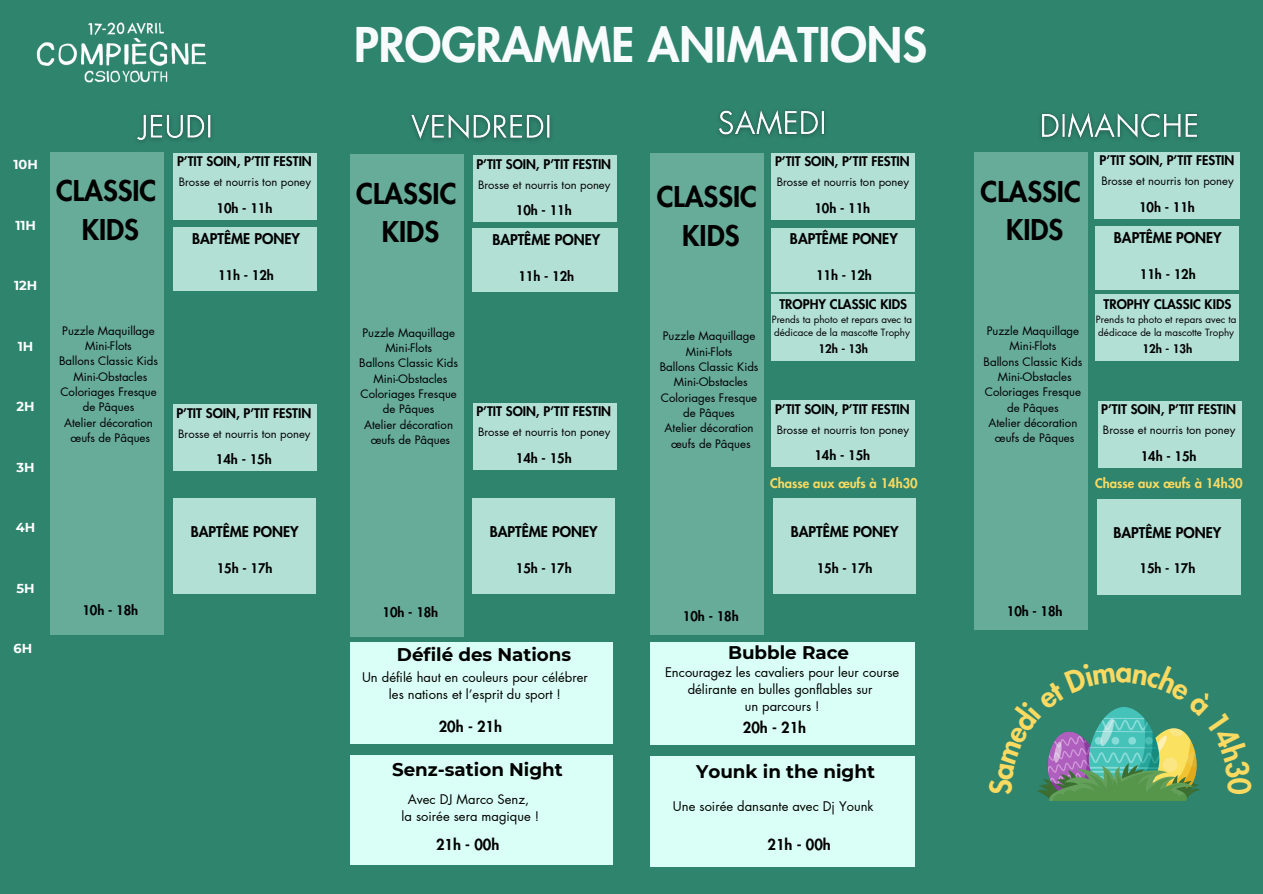
<style>
.page{position:relative;width:1263px;height:894px;background:#fff}
.page>*{position:absolute;margin:0;border:0;box-sizing:border-box;transform-origin:0 0}
.t1{font:800 46.65px "Futura LT Pro";color:#f8fbfc}
.t2{font:800 28.05px/38.2px "Futura LT Pro";color:#000;text-align:center}
.t3{font:700 18.3px "Montserrat";color:#000}
.t4{font:800 14.7px "Futura LT Pro";color:#000}
.t5{font:800 14.55px "Futura LT Pro";color:#000}
.t6{font:800 13.05px "Futura LT Pro";color:#000}
.t7{font:13.05px/17.2px "Futura LT Pro";color:#000;text-align:center}
.t8{font:800 13.05px "Futura LT Pro";color:#fada61}
.t9{font:700 12.9px "Montserrat";color:#fff}
.t10{font:11.55px/15.3px "Futura LT Pro";color:#000;text-align:center}
.t11{font:800 11.55px "Futura LT Pro";color:#000}
.t12{font:11.25px "Futura LT Pro";color:#000}
.t13{font:9.75px/13px "Futura LT Pro";color:#000}
</style>
<div class="page">
<div style="left:0;top:0;width:1263px;height:893px;background:#2f846e"></div>
<div style="left:350px;top:642px;width:263px;height:102px;background:#dafff6"></div>
<div style="left:50px;top:153px;width:114px;height:481px;background:#67ab99"></div>
<div style="left:350px;top:755px;width:263px;height:109px;background:#dafff6"></div>
<div style="left:650px;top:755px;width:264px;height:111px;background:#dafff6"></div>
<img style="left:1043px;top:794px;width:148px;height:6px">
<div style="left:650px;top:642px;width:265px;height:102px;background:#dafff6"></div>
<div style="left:350px;top:154px;width:114px;height:483px;background:#67ab99"></div>
<div style="left:650px;top:153px;width:114px;height:481px;background:#67ab99"></div>
<div style="left:975px;top:153px;width:113px;height:476px;background:#67ab99"></div>
<img style="left:137px;top:114px;width:75px;height:28px">
<img style="left:411px;top:114px;width:140px;height:27px">
<img style="left:719px;top:110px;width:106px;height:27px">
<img style="left:1041px;top:113px;width:157px;height:26px">
<div style="left:173px;top:153px;width:144px;height:67px;background:#b3e0d5"></div>
<div style="left:473px;top:155px;width:143px;height:67px;background:#b3e0d5"></div>
<div style="left:771px;top:153px;width:144px;height:67px;background:#b3e0d5"></div>
<div style="left:1094px;top:152px;width:146px;height:67px;background:#b3e0d5"></div>
<div style="left:173px;top:227px;width:144px;height:64px;background:#b3e0d5"></div>
<div style="left:472px;top:229px;width:145px;height:63px;background:#b3e0d5"></div>
<div style="left:771px;top:228px;width:144px;height:63px;background:#b3e0d5"></div>
<div style="left:173px;top:498px;width:143px;height:95px;background:#b3e0d5"></div>
<div style="left:173px;top:404px;width:144px;height:67px;background:#b3e0d5"></div>
<div style="left:473px;top:403px;width:143px;height:67px;background:#b3e0d5"></div>
<div style="left:771px;top:400px;width:144px;height:67px;background:#b3e0d5"></div>
<div style="left:1098px;top:400px;width:143px;height:67px;background:#b3e0d5"></div>
<div style="left:472px;top:498px;width:143px;height:95px;background:#b3e0d5"></div>
<div style="left:773px;top:498px;width:143px;height:95px;background:#b3e0d5"></div>
<div style="left:1097px;top:498px;width:143px;height:96px;background:#b3e0d5"></div>
<div style="left:771px;top:294px;width:144px;height:66px;background:#b3e0d5"></div>
<div style="left:1095px;top:294px;width:144px;height:66px;background:#b3e0d5"></div>
<div style="left:1095px;top:227px;width:144px;height:63px;background:#b3e0d5"></div>
<img style="left:36px;top:22px;width:170px;height:61px">
<svg style="left:1037px;top:707px;width:164px;height:87px"></svg>
<p class="t9" style="left:14px;top:157px;width:26px">10H</p>
<p class="t9" style="left:15px;top:217px;width:22px">11H</p>
<p class="t9" style="left:14px;top:278px;width:25px">12H</p>
<p class="t9" style="left:18px;top:338px;width:17px">1H</p>
<p class="t9" style="left:17px;top:399px;width:20px">2H</p>
<p class="t9" style="left:17px;top:459px;width:20px">3H</p>
<h2 class="t2" style="left:56px;top:173px;width:102px">CLASSIC<br>KIDS</h2>
<p class="t10" style="left:62px;top:323px;width:94px">Puzzle Maquillage</p>
<p class="t10" style="left:85px;top:338px;width:48px">Mini-Flots</p>
<p class="t10" style="left:59px;top:354px;width:100px">Ballons Classic Kids</p>
<p class="t10" style="left:60px;top:369px;width:98px">Mini-Obstacles<br>Coloriages Fresque</p>
<p class="t10" style="left:83px;top:399px;width:53px">de Pâques</p>
<p class="t10" style="left:64px;top:415px;width:90px">Atelier décoration</p>
<p class="t10" style="left:71px;top:430px;width:81px">œufs de Pâques</p>
<p class="t6" style="left:177px;top:155px;width:136px">P’TIT SOIN, P’TIT FESTIN</p>
<p class="t6" style="left:217px;top:202px;width:57px">10h - 11h</p>
<p class="t12" style="left:179px;top:177px;width:134px">Brosse et nourris ton poney</p>
<h6 class="t5" style="left:192px;top:232px;width:109px">BAPTÊME PONEY</h6>
<p class="t6" style="left:218px;top:269px;width:57px">11h - 12h</p>
<p class="t6" style="left:176px;top:407px;width:136px">P’TIT SOIN, P’TIT FESTIN</p>
<h6 class="t6" style="left:216px;top:453px;width:57px">14h - 15h</h6>
<p class="t12" style="left:178px;top:428px;width:134px">Brosse et nourris ton poney</p>
<p class="t9" style="left:16px;top:519px;width:21px">4H</p>
<p class="t9" style="left:17px;top:580px;width:20px">5H</p>
<p class="t9" style="left:14px;top:640px;width:20px">6H</p>
<p class="t6" style="left:82px;top:604px;width:57px">10h - 18h</p>
<p class="t5" style="left:191px;top:525px;width:109px">BAPTÊME PONEY</p>
<p class="t6" style="left:217px;top:562px;width:57px">15h - 17h</p>
<p class="t1" style="left:354px;top:24px;width:574px">PROGRAMME ANIMATIONS</p>
<p class="t2" style="left:356px;top:175px;width:102px">CLASSIC<br>KIDS</p>
<p class="t10" style="left:362px;top:325px;width:94px">Puzzle Maquillage</p>
<h6 class="t10" style="left:385px;top:340px;width:48px">Mini-Flots</h6>
<p class="t10" style="left:359px;top:356px;width:100px">Ballons Classic Kids</p>
<p class="t10" style="left:360px;top:371px;width:98px">Mini-Obstacles<br>Coloriages Fresque</p>
<p class="t10" style="left:383px;top:402px;width:53px">de Pâques</p>
<p class="t10" style="left:364px;top:417px;width:90px">Atelier décoration</p>
<p class="t10" style="left:371px;top:432px;width:81px">œufs de Pâques</p>
<h2 class="t6" style="left:476px;top:158px;width:136px">P’TIT SOIN, P’TIT FESTIN</h2>
<p class="t6" style="left:516px;top:204px;width:57px">10h - 11h</p>
<p class="t12" style="left:478px;top:179px;width:134px">Brosse et nourris ton poney</p>
<p class="t5" style="left:492px;top:233px;width:109px">BAPTÊME PONEY</p>
<p class="t6" style="left:518px;top:270px;width:57px">11h - 12h</p>
<h4 class="t6" style="left:476px;top:405px;width:136px">P’TIT SOIN, P’TIT FESTIN</h4>
<p class="t6" style="left:516px;top:452px;width:57px">14h - 15h</p>
<p class="t12" style="left:478px;top:427px;width:134px">Brosse et nourris ton poney</p>
<p class="t2" style="left:657px;top:179px;width:102px">CLASSIC<br>KIDS</p>
<p class="t10" style="left:663px;top:329px;width:94px">Puzzle Maquillage</p>
<h6 class="t10" style="left:686px;top:344px;width:48px">Mini-Flots</h6>
<p class="t10" style="left:660px;top:359px;width:100px">Ballons Classic Kids</p>
<p class="t10" style="left:661px;top:375px;width:98px">Mini-Obstacles<br>Coloriages Fresque</p>
<p class="t10" style="left:683px;top:405px;width:53px">de Pâques</p>
<p class="t10" style="left:665px;top:421px;width:90px">Atelier décoration</p>
<p class="t10" style="left:671px;top:436px;width:81px">œufs de Pâques</p>
<p class="t6" style="left:775px;top:155px;width:136px">P’TIT SOIN, P’TIT FESTIN</p>
<p class="t6" style="left:814px;top:202px;width:57px">10h - 11h</p>
<p class="t12" style="left:777px;top:177px;width:134px">Brosse et nourris ton poney</p>
<p class="t5" style="left:790px;top:232px;width:109px">BAPTÊME PONEY</p>
<p class="t6" style="left:816px;top:269px;width:57px">11h - 12h</p>
<p class="t6" style="left:779px;top:298px;width:129px">TROPHY CLASSIC KIDS</p>
<p class="t11" style="left:818px;top:343px;width:51px">12h - 13h</p>
<p class="t13" style="left:772px;top:313px;width:142px">Prends ta photo et repars avec ta dédicace de la mascotte Trophy</p>
<p class="t6" style="left:775px;top:402px;width:136px">P’TIT SOIN, P’TIT FESTIN</p>
<p class="t6" style="left:814px;top:449px;width:57px">14h - 15h</p>
<p class="t12" style="left:777px;top:424px;width:134px">Brosse et nourris ton poney</p>
<h5 class="t2" style="left:980px;top:173px;width:102px">CLASSIC<br>KIDS</h5>
<h5 class="t10" style="left:987px;top:323px;width:94px">Puzzle Maquillage</h5>
<p class="t10" style="left:1010px;top:339px;width:48px">Mini-Flots</p>
<h5 class="t10" style="left:983px;top:354px;width:100px">Ballons Classic Kids</h5>
<p class="t10" style="left:985px;top:369px;width:98px">Mini-Obstacles<br>Coloriages Fresque</p>
<p class="t10" style="left:1007px;top:400px;width:53px">de Pâques</p>
<p class="t10" style="left:988px;top:415px;width:90px">Atelier décoration</p>
<h5 class="t10" style="left:995px;top:430px;width:81px">œufs de Pâques</h5>
<p class="t6" style="left:1100px;top:154px;width:136px">P’TIT SOIN, P’TIT FESTIN</p>
<p class="t6" style="left:1139px;top:201px;width:57px">10h - 11h</p>
<p class="t12" style="left:1101px;top:176px;width:134px">Brosse et nourris ton poney</p>
<p class="t5" style="left:1114px;top:231px;width:109px">BAPTÊME PONEY</p>
<p class="t6" style="left:1140px;top:268px;width:57px">11h - 12h</p>
<p class="t6" style="left:1103px;top:298px;width:129px">TROPHY CLASSIC KIDS</p>
<p class="t11" style="left:1143px;top:343px;width:51px">12h - 13h</p>
<p class="t13" style="left:1096px;top:313px;width:142px">Prends ta photo et repars avec ta dédicace de la mascotte Trophy</p>
<p class="t6" style="left:1101px;top:403px;width:136px">P’TIT SOIN, P’TIT FESTIN</p>
<p class="t6" style="left:1141px;top:449px;width:57px">14h - 15h</p>
<p class="t12" style="left:1103px;top:424px;width:134px">Brosse et nourris ton poney</p>
<p class="t8" style="left:770px;top:477px;width:149px">Chasse aux œufs à 14h30</p>
<p class="t8" style="left:1095px;top:477px;width:149px">Chasse aux œufs à 14h30</p>
<p class="t5" style="left:490px;top:525px;width:109px">BAPTÊME PONEY</p>
<p class="t6" style="left:516px;top:562px;width:57px">15h - 17h</p>
<p class="t5" style="left:791px;top:525px;width:109px">BAPTÊME PONEY</p>
<p class="t6" style="left:817px;top:562px;width:57px">15h - 17h</p>
<p class="t5" style="left:1113px;top:525px;width:109px">BAPTÊME PONEY</p>
<p class="t6" style="left:1139px;top:562px;width:57px">15h - 17h</p>
<p class="t6" style="left:383px;top:606px;width:57px">10h - 18h</p>
<p class="t6" style="left:683px;top:610px;width:57px">10h - 18h</p>
<p class="t6" style="left:1007px;top:604px;width:57px">10h - 18h</p>
<h1 class="t3" style="left:397px;top:643px;width:176px">Défilé des Nations</h1>
<p class="t7" style="left:362px;top:668px;width:227px">Un défilé haut en couleurs pour célébrer les nations et l’esprit du sport !</p>
<p class="t4" style="left:439px;top:719px;width:65px">20h - 21h</p>
<p class="t3" style="left:392px;top:757px;width:172px">Senz-sation Night</p>
<h6 class="t7" style="left:408px;top:790px;width:123px">Avec DJ Marco Senz,</h6>
<p class="t7" style="left:402px;top:808px;width:139px">la soirée sera magique !</p>
<p class="t4" style="left:436px;top:838px;width:65px">21h - 00h</p>
<p class="t3" style="left:728px;top:641px;width:123px">Bubble Race</p>
<p class="t7" style="left:665px;top:663px;width:236px">Encouragez les cavaliers pour leur course délirante en bulles gonflables sur</p>
<h6 class="t7" style="left:745px;top:698px;width:76px">un parcours !</h6>
<p class="t4" style="left:743px;top:720px;width:65px">20h - 21h</p>
<h2 class="t3" style="left:696px;top:760px;width:180px">Younk in the night</h2>
<p class="t7" style="left:673px;top:798px;width:202px">Une soirée dansante avec Dj Younk</p>
<p class="t4" style="left:768px;top:837px;width:65px">21h - 00h</p>
</div>
